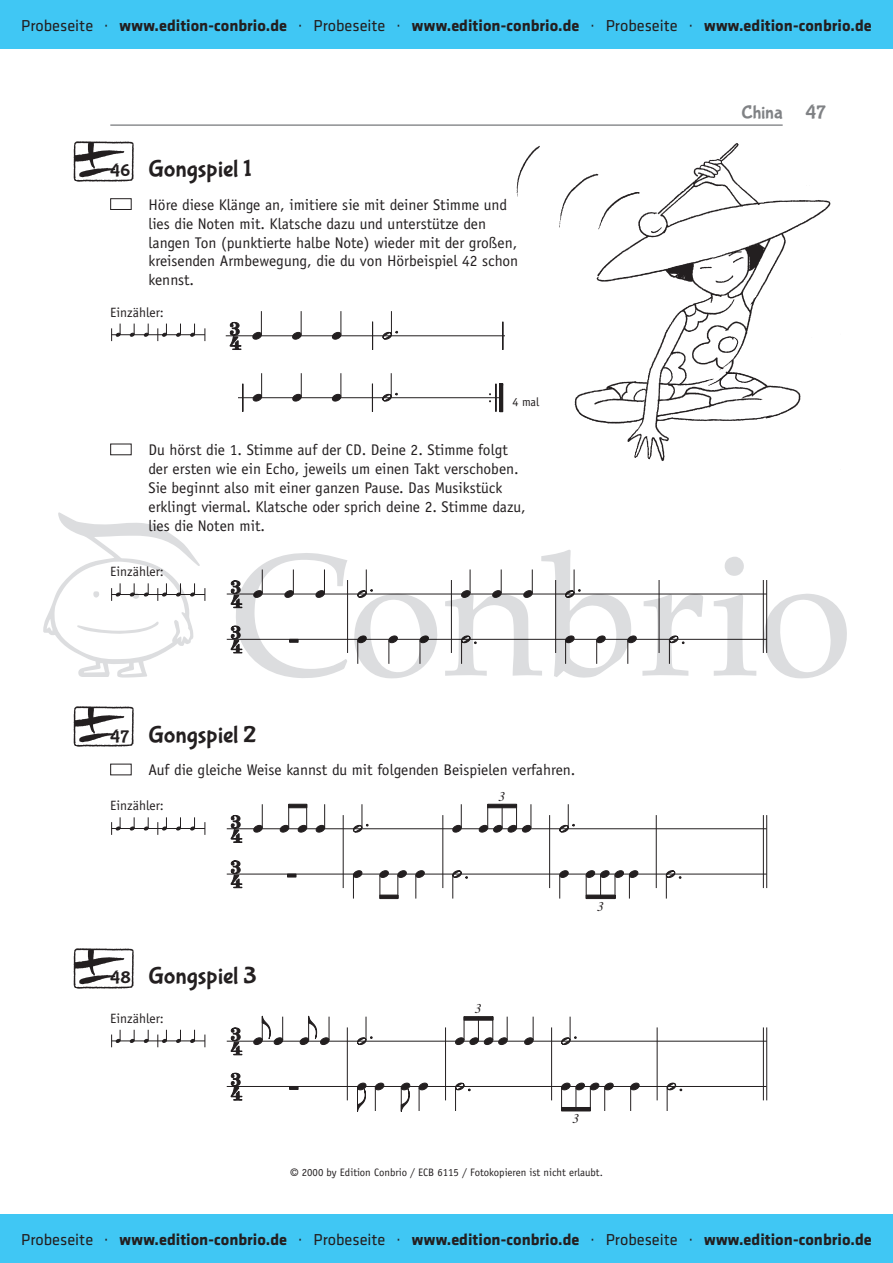
<style>
.page{position:relative;width:893px;height:1263px;background:#fff}
.page>*{position:absolute;margin:0;border:0;box-sizing:border-box;transform-origin:0 0}
.t1{font:24.3px "Bubblegum Sans";color:#231f20}
.t2{font:18.9px "Bubblegum Sans";color:#808285}
.t3{font:700 16.35px "Klavika";color:#231f20}
.t4{font:15.45px/18.9px "Officina Sans";color:#231f20}
.t5{font:13.5px "Officina Sans";color:#231f20}
.t6{font:italic 13.5px "Times";color:#231f20}
.t7{font:12.15px "Officina Sans";color:#231f20}
.t8{font:10.8px "Officina Sans";color:#231f20}
.s1{font-weight:400}
.s2{font-size:17.55px}
.s3{font-family:"Frutiger";font-stretch:condensed}
</style>
<div class="page">
<div style="left:0;top:0;width:893px;height:49px;background:#40c7f4"></div>
<div style="left:0;top:1214px;width:893px;height:49px;background:#40c7f4"></div>
<hr style="left:110px;top:124px;width:673px;height:2px;background:#808285">
<img style="left:516px;top:143px;width:315px;height:318px">
<img style="left:73px;top:141px;width:61px;height:41px">
<img style="left:73px;top:706px;width:61px;height:41px">
<img style="left:73px;top:948px;width:61px;height:41px">
<div style="left:110px;top:198px;width:22px;height:12px;border:1px solid #231f20"></div>
<svg style="left:227px;top:550px;width:620px;height:129px"></svg>
<div style="left:380px;top:895px;width:18px;height:4px;border:1px solid #231f20"></div>
<div style="left:586px;top:895px;width:29px;height:4px;border:1px solid #231f20"></div>
<svg style="left:227px;top:804px;width:540px;height:94px"></svg>
<svg style="left:227px;top:1015px;width:540px;height:97px"></svg>
<hr style="left:111px;top:334px;width:94px;height:1px;background:#231f20">
<svg style="left:130px;top:324px;width:5px;height:13px"></svg>
<svg style="left:144px;top:324px;width:5px;height:13px"></svg>
<svg style="left:111px;top:324px;width:10px;height:17px"></svg>
<svg style="left:158px;top:324px;width:9px;height:17px"></svg>
<svg style="left:176px;top:324px;width:5px;height:13px"></svg>
<svg style="left:190px;top:324px;width:5px;height:13px"></svg>
<svg style="left:205px;top:328px;width:1px;height:13px"></svg>
<svg style="left:43px;top:512px;width:163px;height:165px"></svg>
<hr style="left:111px;top:828px;width:94px;height:1px;background:#231f20">
<svg style="left:130px;top:817px;width:5px;height:13px"></svg>
<svg style="left:144px;top:817px;width:5px;height:13px"></svg>
<svg style="left:111px;top:817px;width:10px;height:18px"></svg>
<svg style="left:158px;top:817px;width:9px;height:18px"></svg>
<svg style="left:176px;top:817px;width:5px;height:13px"></svg>
<svg style="left:190px;top:817px;width:5px;height:13px"></svg>
<svg style="left:205px;top:822px;width:1px;height:13px"></svg>
<hr style="left:111px;top:1041px;width:94px;height:1px;background:#231f20">
<svg style="left:130px;top:1030px;width:5px;height:13px"></svg>
<svg style="left:144px;top:1030px;width:5px;height:13px"></svg>
<svg style="left:111px;top:1030px;width:10px;height:17px"></svg>
<svg style="left:158px;top:1030px;width:9px;height:17px"></svg>
<svg style="left:176px;top:1030px;width:5px;height:13px"></svg>
<svg style="left:190px;top:1030px;width:5px;height:13px"></svg>
<svg style="left:205px;top:1034px;width:1px;height:13px"></svg>
<hr style="left:226px;top:335px;width:278px;height:1px;background:#231f20">
<svg style="left:230px;top:322px;width:12px;height:28px"></svg>
<svg style="left:252px;top:311px;width:10px;height:29px"></svg>
<svg style="left:292px;top:311px;width:10px;height:29px"></svg>
<svg style="left:332px;top:311px;width:10px;height:29px"></svg>
<svg style="left:372px;top:322px;width:1px;height:28px"></svg>
<svg style="left:382px;top:311px;width:16px;height:29px"></svg>
<svg style="left:502px;top:322px;width:2px;height:28px"></svg>
<hr style="left:238px;top:397px;width:265px;height:1px;background:#231f20">
<svg style="left:242px;top:384px;width:2px;height:28px"></svg>
<svg style="left:253px;top:373px;width:9px;height:29px"></svg>
<svg style="left:292px;top:373px;width:10px;height:29px"></svg>
<svg style="left:332px;top:373px;width:10px;height:29px"></svg>
<svg style="left:372px;top:384px;width:1px;height:28px"></svg>
<svg style="left:382px;top:373px;width:16px;height:29px"></svg>
<svg style="left:489px;top:383px;width:10px;height:29px"></svg>
<div style="left:499px;top:383px;width:4px;height:29px;border:1px solid #231f20"></div>
<p class="t3" style="left:21px;top:16px;width:852px"><span class="s1">Probeseite ·</span> www.edition-conbrio.de <span class="s1">· Probeseite ·</span> www.edition-conbrio.de <span class="s1">· Probeseite ·</span> www.edition-conbrio.de</p>
<h1 class="t1" style="left:110px;top:156px;width:143px"><span class="s2">46</span> Gongspiel 1</h1>
<p class="t4" style="left:149px;top:195px;width:371px">Höre diese Klänge an, imitiere sie mit deiner Stimme und lies die Noten mit. Klatsche dazu und unterstütze den langen Ton (punktierte halbe Note) wieder mit der großen, kreisenden Armbewegung, die du von Hörbeispiel 42 schon kennst.</p>
<p class="t5" style="left:110px;top:304px;width:55px">Einzähler:</p>
<p class="t7" style="left:512px;top:395px;width:28px">4 mal</p>
<p class="t4" style="left:149px;top:440px;width:379px">Du hörst die 1. Stimme auf der CD. Deine 2. Stimme folgt der ersten wie ein Echo, jeweils um einen Takt verschoben.<br>Sie beginnt also mit einer ganzen Pause. Das Musikstück erklingt viermal. Klatsche oder sprich deine 2. Stimme dazu, lies die Noten mit.</p>
<p class="t5" style="left:110px;top:564px;width:55px">Einzähler:</p>
<h1 class="t1" style="left:110px;top:721px;width:148px"><span class="s2">47</span> Gongspiel 2</h1>
<p class="t4" style="left:149px;top:760px;width:428px">Auf die gleiche Weise kannst du mit folgenden Beispielen verfahren.</p>
<p class="t5" style="left:110px;top:798px;width:55px">Einzähler:</p>
<h1 class="t1" style="left:110px;top:963px;width:148px"><span class="s2">48</span> Gongspiel 3</h1>
<p class="t5" style="left:110px;top:1010px;width:55px">Einzähler:</p>
<p class="t6" style="left:499px;top:785px;width:8px">3</p>
<p class="t6" style="left:475px;top:997px;width:8px">3</p>
<p class="t6" style="left:597px;top:894px;width:8px">3</p>
<p class="t6" style="left:572px;top:1107px;width:8px">3</p>
<p class="t8" style="left:290px;top:1166px;width:314px"><span class="s3">©</span> 2000 by Edition Conbrio / ECB 6115 / Fotokopieren ist nicht erlaubt.</p>
<p class="t2" style="left:741px;top:102px;width:43px">China</p>
<p class="t2" style="left:806px;top:102px;width:22px">47</p>
<p class="t3" style="left:21px;top:1230px;width:852px"><span class="s1">Probeseite ·</span> www.edition-conbrio.de <span class="s1">· Probeseite ·</span> www.edition-conbrio.de <span class="s1">· Probeseite ·</span> www.edition-conbrio.de</p>
</div>
